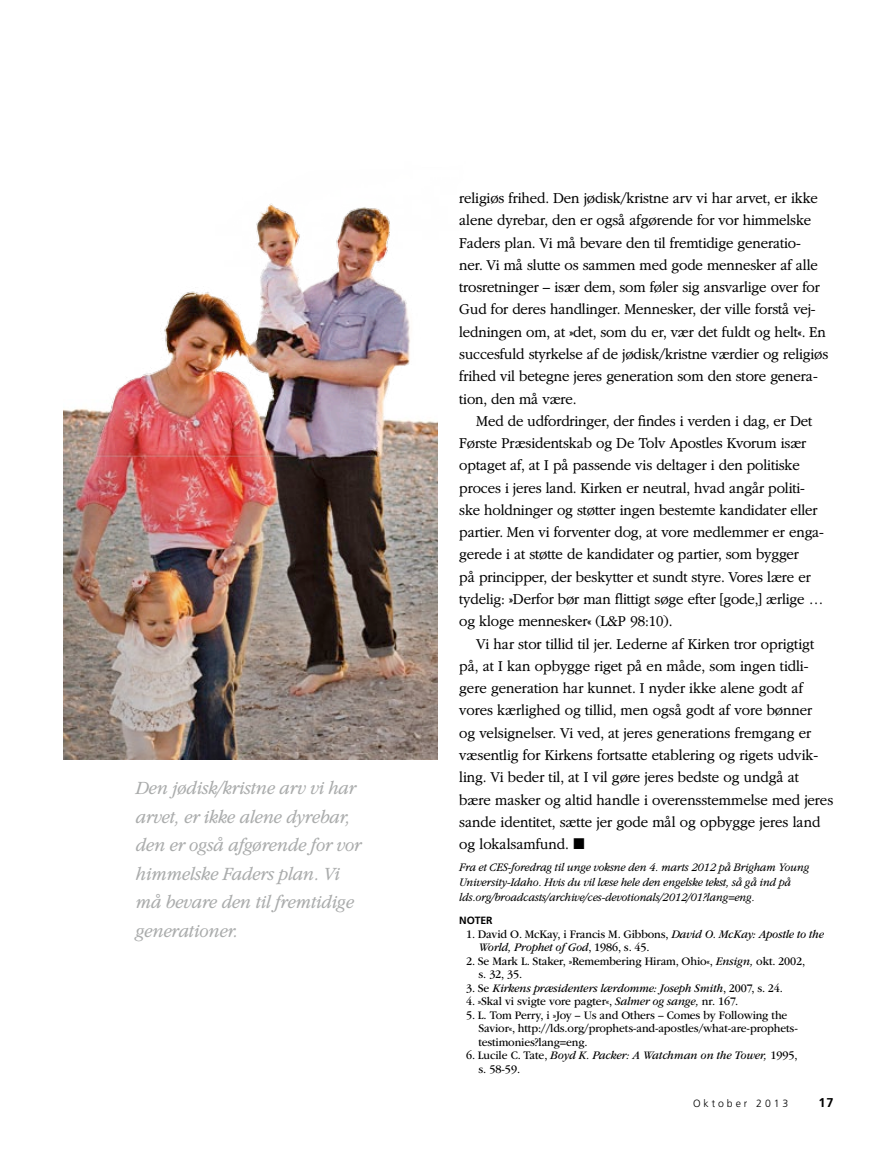
<style>
.page{position:relative;width:893px;height:1161px;background:#fff}
.page>*{position:absolute;margin:0;border:0;box-sizing:border-box;transform-origin:0 0}
.FIGimg-CALL_para_fir{font:italic 300 19.5px/28.5px "Garamondlds Lat Plus";letter-spacing:-.01em;color:#aaacac;scale:.95 1}
.ARTCL_para{font:300 15.75px/22.2px "Garamondlds Lat Plus";letter-spacing:-.01em;color:#000;scale:.95 1}
.t1{font:700 12.75px "Frutigerlds Lat";color:#000}
.NOTEnmbr_para{font:12px/13.5px "Garamondlds Lat";letter-spacing:-.01em;color:#000;scale:.95 1}
.ARTCL-EVT_para{font:italic 300 12px/15px "Garamondlds Lat Plus";letter-spacing:-.01em;color:#000;scale:.95 1}
.NOTEnmbr_para-2{font:italic 12px/13.5px "Garamondlds Lat";letter-spacing:-.01em;color:#000;scale:.95 1}
.NOTEnmbr_para_first{font:12px/13.5px "Garamondlds Lat";letter-spacing:-.01em;color:#000;scale:.95 1}
.t2{font:300 10.5px "Frutigerlds Lat";letter-spacing:.28em;color:#000}
.NOTE_title{font:700 10.5px "Frutigerlds Lat";letter-spacing:-.01em;color:#000}
.s1{font-style:italic}
.s2{font-style:normal}
</style>
<div class="page">
<img style="left:63px;top:203px;width:375px;height:557px">
<p class="FIGimg-CALL_para_fir" style="left:135px;top:772px;width:239px">Den jødisk/kristne arv vi har arvet, er ikke alene dyrebar, den er også afgørende for vor himmelske Faders plan. Vi må bevare den til fremtidige generationer.</p>
<p class="ARTCL_para" style="left:459px;top:186px;width:390px">religiøs frihed. Den jødisk/kristne arv vi har arvet, er ikke alene dyrebar, den er også afgørende for vor himmelske Faders plan. Vi må bevare den til fremtidige generatio&shy;ner. Vi må slutte os sammen med gode mennesker af alle trosretninger – især dem, som føler sig ansvarlige over for Gud for deres handlinger. Mennesker, der ville forstå vej&shy;ledningen om, at »det, som du er, vær det fuldt og helt«. En succesfuld styrkelse af de jødisk/kristne værdier og religiøs frihed vil betegne jeres generation som den store genera&shy;tion, den må være.</p>
<p class="ARTCL_para" style="left:459px;top:409px;width:386px;text-indent:17px">Med de udfordringer, der findes i verden i dag, er Det Første Præsidentskab og De Tolv Apostles Kvorum især optaget af, at I på passende vis deltager i den politiske proces i jeres land. Kirken er neutral, hvad angår politi&shy;ske holdninger og støtter ingen bestemte kandidater eller partier. Men vi forventer dog, at vore medlemmer er enga&shy;gerede i at støtte de kandidater og partier, som bygger<br>på principper, der beskytter et sundt styre. Vores lære er tydelig: »Derfor bør man flittigt søge efter [gode,] ærlige … og kloge mennesker« (L&amp;P 98:10).</p>
<p class="ARTCL_para" style="left:459px;top:631px;width:395px;text-indent:17px">Vi har stor tillid til jer. Lederne af Kirken tror oprigtigt på, at I kan opbygge riget på en måde, som ingen tidli&shy;gere generation har kunnet. I nyder ikke alene godt af vores kærlighed og tillid, men også godt af vore bønner<br>og velsignelser. Vi ved, at jeres generations fremgang er væsentlig for Kirkens fortsatte etablering og rigets udvik&shy;ling. Vi beder til, at I vil gøre jeres bedste og undgå at bære masker og altid handle i overensstemmelse med jeres sande identitet, sætte jer gode mål og opbygge jeres land og lokalsamfund. ◼</p>
<p class="ARTCL-EVT_para" style="left:459px;top:859px;width:370px">Fra et CES-foredrag til unge voksne den 4. marts 2012 på Brigham Young<br>University-Idaho. Hvis du vil læse hele den engelske tekst, så gå ind på lds.org/broadcasts/archive/ces-devotionals/2012/01?lang=eng.</p>
<p class="NOTE_title" style="left:459px;top:912px;width:35px">NOTER</p>
<p class="NOTEnmbr_para_first" style="left:478px;top:926px;width:365px;text-indent:-12px">1. David O. McKay, i Francis M. Gibbons, <span class="s1">David O. McKay: Apostle to the<br>World, Prophet of God</span>, 1986, s. 45.</p>
<p class="NOTEnmbr_para" style="left:478px;top:953px;width:346px;text-indent:-12px">2. Se Mark L. Staker, »Remembering Hiram, Ohio«, <span class="s1">Ensign,</span> okt. 2002, s. 32, 35.</p>
<p class="NOTEnmbr_para-2" style="left:466px;top:980px;width:335px"><span class="s2">3. Se</span> Kirkens præsidenters lærdomme: Joseph Smith<span class="s2">, 2007, s. 24.</span></p>
<p class="NOTEnmbr_para" style="left:466px;top:994px;width:288px">4. »Skal vi svigte vore pagter«, <span class="s1">Salmer og sange,</span> nr. 167.</p>
<p class="NOTEnmbr_para" style="left:478px;top:1007px;width:338px;text-indent:-12px">5. L. Tom Perry, i »Joy – Us and Others – Comes by Following the<br>Savior«, http://lds.org/prophets-and-apostles/what-are-prophets&shy;testimonies?lang=eng.</p>
<p class="NOTEnmbr_para-2" style="left:478px;top:1048px;width:337px;text-indent:-12px"><span class="s2">6. Lucile C. Tate,</span> Boyd K. Packer: A Watchman on the Tower, <span class="s2">1995, s. 58-59.</span></p>
<p class="t2" style="left:693px;top:1095px;width:97px">Oktober 2013</p>
<p class="t1" style="left:819px;top:1092px;width:16px">17</p>
</div>
